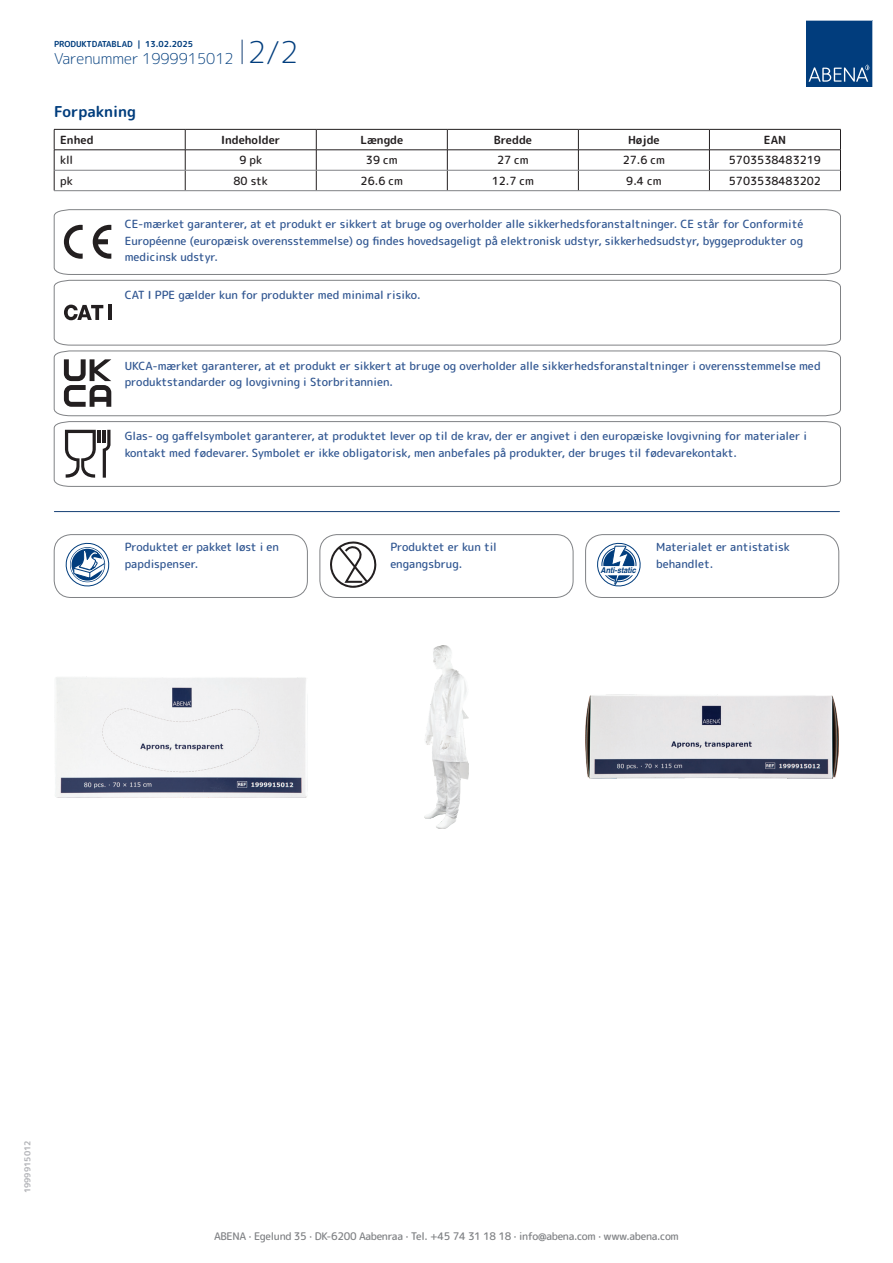
<style>
.page{position:relative;width:893px;height:1263px;background:#fff}
.page>*{position:absolute;margin:0;border:0;box-sizing:border-box;transform-origin:0 0}
.t1{font:300 15px "Rounded Mplus 1 c";color:#013d7d}
.t2{font:700 15px "Rounded Mplus 1 c";color:#013d7d}
.t3{font:500 11.25px/16.5px "Rounded Mplus 1 c";color:#305691}
.t4{font:500 11.25px "Rounded Mplus 1 c";color:#231f20}
.t5{font:700 11.25px "Rounded Mplus 1 c";color:#231f20}
.t6{font:500 10.5px "Rounded Mplus 1 c";letter-spacing:-.03em;color:#808285}
.t7{font:700 8.25px "Rounded Mplus 1 c";color:#013d7d}
.t8{font:700 8.25px "Rounded Mplus 1 c";color:#b2b3b7}
.t9{font:italic 700 8.1px "Helvetica";letter-spacing:-.005em;color:#013d7d;scale:.9 1}
.s1{font-size:30px}
</style>
<div class="page">
<svg style="left:242px;top:40px;width:1px;height:24px"></svg>
<svg style="left:806px;top:20px;width:67px;height:67px;background:#144b86"></svg>
<hr style="left:54px;top:129px;width:131px;height:1px;background:#231f20">
<hr style="left:185px;top:129px;width:131px;height:1px;background:#231f20">
<hr style="left:316px;top:129px;width:131px;height:1px;background:#231f20">
<hr style="left:447px;top:129px;width:131px;height:1px;background:#231f20">
<hr style="left:578px;top:129px;width:131px;height:1px;background:#231f20">
<hr style="left:709px;top:129px;width:132px;height:1px;background:#231f20">
<hr style="left:54px;top:150px;width:131px;height:1px;background:#231f20">
<hr style="left:185px;top:150px;width:131px;height:1px;background:#231f20">
<hr style="left:316px;top:150px;width:131px;height:1px;background:#231f20">
<hr style="left:447px;top:150px;width:131px;height:1px;background:#231f20">
<hr style="left:578px;top:150px;width:131px;height:1px;background:#231f20">
<hr style="left:709px;top:150px;width:132px;height:1px;background:#231f20">
<svg style="left:54px;top:130px;width:1px;height:60px"></svg>
<svg style="left:185px;top:130px;width:1px;height:60px"></svg>
<svg style="left:316px;top:130px;width:1px;height:60px"></svg>
<svg style="left:447px;top:130px;width:1px;height:60px"></svg>
<svg style="left:578px;top:130px;width:1px;height:60px"></svg>
<svg style="left:709px;top:130px;width:1px;height:60px"></svg>
<svg style="left:840px;top:130px;width:1px;height:60px"></svg>
<hr style="left:54px;top:170px;width:131px;height:1px;background:#808285">
<hr style="left:185px;top:170px;width:131px;height:1px;background:#808285">
<hr style="left:316px;top:170px;width:131px;height:1px;background:#808285">
<hr style="left:447px;top:170px;width:131px;height:1px;background:#808285">
<hr style="left:578px;top:170px;width:131px;height:1px;background:#808285">
<hr style="left:709px;top:170px;width:131px;height:1px;background:#808285">
<hr style="left:54px;top:190px;width:131px;height:1px;background:#808285">
<hr style="left:185px;top:190px;width:131px;height:1px;background:#808285">
<hr style="left:316px;top:190px;width:131px;height:1px;background:#808285">
<hr style="left:447px;top:190px;width:131px;height:1px;background:#808285">
<hr style="left:578px;top:190px;width:131px;height:1px;background:#808285">
<hr style="left:709px;top:190px;width:132px;height:1px;background:#808285">
<svg style="left:54px;top:209px;width:787px;height:66px"></svg>
<svg style="left:54px;top:280px;width:787px;height:65px"></svg>
<svg style="left:54px;top:351px;width:787px;height:65px"></svg>
<svg style="left:54px;top:421px;width:787px;height:66px"></svg>
<hr style="left:54px;top:511px;width:785px;height:1px;background:#153f74">
<svg style="left:65px;top:542px;width:45px;height:45px"></svg>
<div style="left:54px;top:534px;width:254px;height:64px;border:1px solid #808285;border-radius:17px"></div>
<svg style="left:330px;top:541px;width:46px;height:47px"></svg>
<div style="left:320px;top:534px;width:253px;height:64px;border:1px solid #808285;border-radius:17px"></div>
<svg style="left:597px;top:542px;width:44px;height:45px"></svg>
<div style="left:585px;top:534px;width:254px;height:64px;border:1px solid #808285;border-radius:17px"></div>
<img style="left:55px;top:676px;width:252px;height:121px">
<img style="left:425px;top:645px;width:43px;height:183px">
<img style="left:586px;top:695px;width:253px;height:84px">
<p class="t7" style="left:54px;top:38px;width:141px">PRODUKTDATABLAD | 13.02.2025</p>
<h1 class="t1" style="left:54px;top:48px;width:246px">Varenummer 1999915012 <span class="s1">2/2</span></h1>
<h1 class="t2" style="left:54px;top:101px;width:84px">Forpakning</h1>
<p class="t5" style="left:60px;top:132px;width:35px">Enhed</p>
<p class="t5" style="left:221px;top:132px;width:61px">Indeholder</p>
<p class="t5" style="left:360px;top:132px;width:44px">Længde</p>
<p class="t5" style="left:494px;top:132px;width:40px">Bredde</p>
<p class="t5" style="left:628px;top:132px;width:33px">Højde</p>
<p class="t5" style="left:764px;top:132px;width:24px">EAN</p>
<p class="t4" style="left:60px;top:152px;width:15px">kll</p>
<p class="t4" style="left:239px;top:152px;width:24px">9 pk</p>
<p class="t4" style="left:366px;top:152px;width:33px">39 cm</p>
<p class="t4" style="left:497px;top:152px;width:33px">27 cm</p>
<p class="t4" style="left:623px;top:152px;width:44px">27.6 cm</p>
<p class="t4" style="left:729px;top:152px;width:94px">5703538483219</p>
<p class="t4" style="left:60px;top:173px;width:14px">pk</p>
<p class="t4" style="left:233px;top:173px;width:36px">80 stk</p>
<p class="t4" style="left:361px;top:173px;width:44px">26.6 cm</p>
<p class="t4" style="left:492px;top:173px;width:44px">12.7 cm</p>
<p class="t4" style="left:626px;top:173px;width:37px">9.4 cm</p>
<p class="t4" style="left:729px;top:173px;width:94px">5703538483202</p>
<p class="t3" style="left:125px;top:216px;width:680px;text-align:justify">CE-mærket garanterer, at et produkt er sikkert at bruge og overholder alle sikkerhedsforanstaltninger. CE står for Conformité Européenne (europæisk overensstemmelse) og findes hovedsageligt på elektronisk udstyr, sikkerhedsudstyr, byggeprodukter og medicinsk udstyr.</p>
<p class="t3" style="left:125px;top:287px;width:297px">CAT I PPE gælder kun for produkter med minimal risiko.</p>
<p class="t3" style="left:125px;top:357px;width:697px">UKCA-mærket garanterer, at et produkt er sikkert at bruge og overholder alle sikkerhedsforanstaltninger i overensstemmelse med produktstandarder og lovgivning i Storbritannien.</p>
<p class="t3" style="left:125px;top:428px;width:684px">Glas- og gaffelsymbolet garanterer, at produktet lever op til de krav, der er angivet i den europæiske lovgivning for materialer i kontakt med fødevarer. Symbolet er ikke obligatorisk, men anbefales på produkter, der bruges til fødevarekontakt.</p>
<p class="t3" style="left:125px;top:539px;width:156px">Produktet er pakket løst i en papdispenser.</p>
<p class="t3" style="left:390px;top:539px;width:108px">Produktet er kun til engangsbrug.</p>
<p class="t3" style="left:656px;top:539px;width:135px">Materialet er antistatisk behandlet.</p>
<p class="t9" style="left:601px;top:564px;width:41px">Anti-static</p>
<p class="t8" style="left:22px;top:1193px;width:54px;rotate:-90deg">1999915012</p>
<p class="t6" style="left:214px;top:1229px;width:466px">ABENA · Egelund 35 · DK-6200 Aabenraa · Tel. +45 74 31 18 18 · info@abena.com · www.abena.com</p>
</div>
